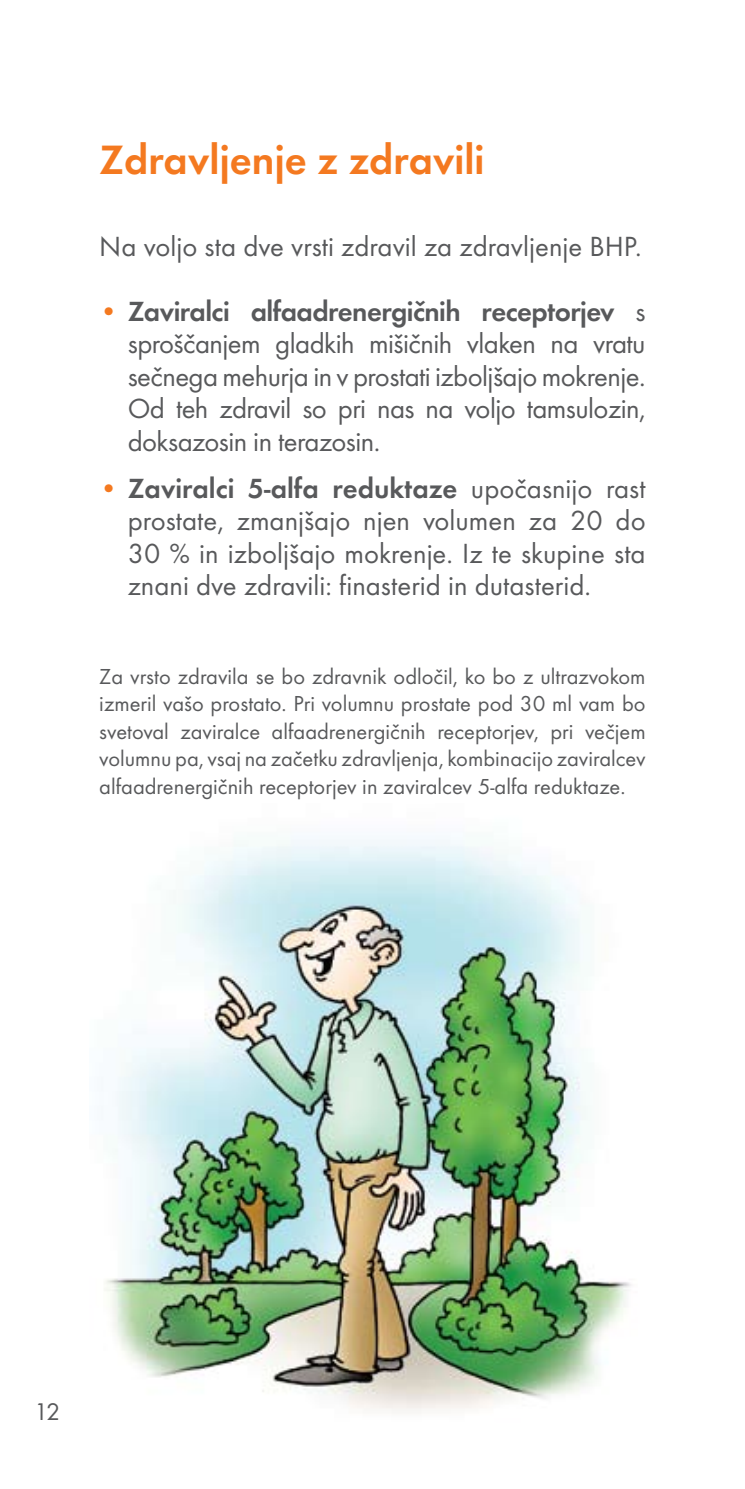
<style>
.page{position:relative;width:745px;height:1489px;background:#fff}
.page>*{position:absolute;margin:0;border:0;box-sizing:border-box;transform-origin:0 0}
.t1{font:600 42.5px "Futura TEE";color:#f47920}
.t2{font:28.75px/32.5px "Futura TEE";color:#58595b;text-align:justify}
.t3{font:25px "Futura TEE";color:#58595b}
.t4{font:22.5px/27.5px "Futura TEE";color:#58595b;text-align:justify}
.s1{color:#f47920}
.s2{font-weight:600}
</style>
<div class="page">
<img style="left:104px;top:839px;width:527px;height:574px">
<h1 class="t1" style="left:99px;top:134px;width:386px">Zdravljenje z zdravili</h1>
<p class="t2" style="left:99px;top:230px;width:543px">Na voljo sta dve vrsti zdravil za zdravljenje BHP.</p>
<p class="t2" style="left:128px;top:295px;width:519px;text-indent:-28px"><span class="s1">•</span> <span class="s2">Zaviralci alfaadrenergičnih receptorjev</span> s sproščanjem gladkih mišičnih vlaken na vratu sečnega mehurja in v prostati izboljšajo mokrenje.<br>Od teh zdravil so pri nas na voljo tamsulozin, doksazosin in terazosin.</p>
<p class="t2" style="left:128px;top:471px;width:519px;text-indent:-28px"><span class="s1">•</span> <span class="s2">Zaviralci 5-alfa reduktaze</span> upočasnijo rast prostate, zmanjšajo njen volumen za 20 do 30 % in izboljšajo mokrenje. Iz te skupine sta znani dve zdravili: finasterid in dutasterid.</p>
<p class="t4" style="left:99px;top:662px;width:547px">Za vrsto zdravila se bo zdravnik odločil, ko bo z ultrazvokom izmeril vašo prostato. Pri volumnu prostate pod 30 ml vam bo svetoval zaviralce alfaadrenergičnih receptorjev, pri večjem volumnu pa, vsaj na začetku zdravljenja, kombinacijo zaviralcev alfaadrenergičnih receptorjev in zaviralcev 5-alfa reduktaze.</p>
<p class="t3" style="left:34px;top:1396px;width:28px">1 2</p>
</div>
